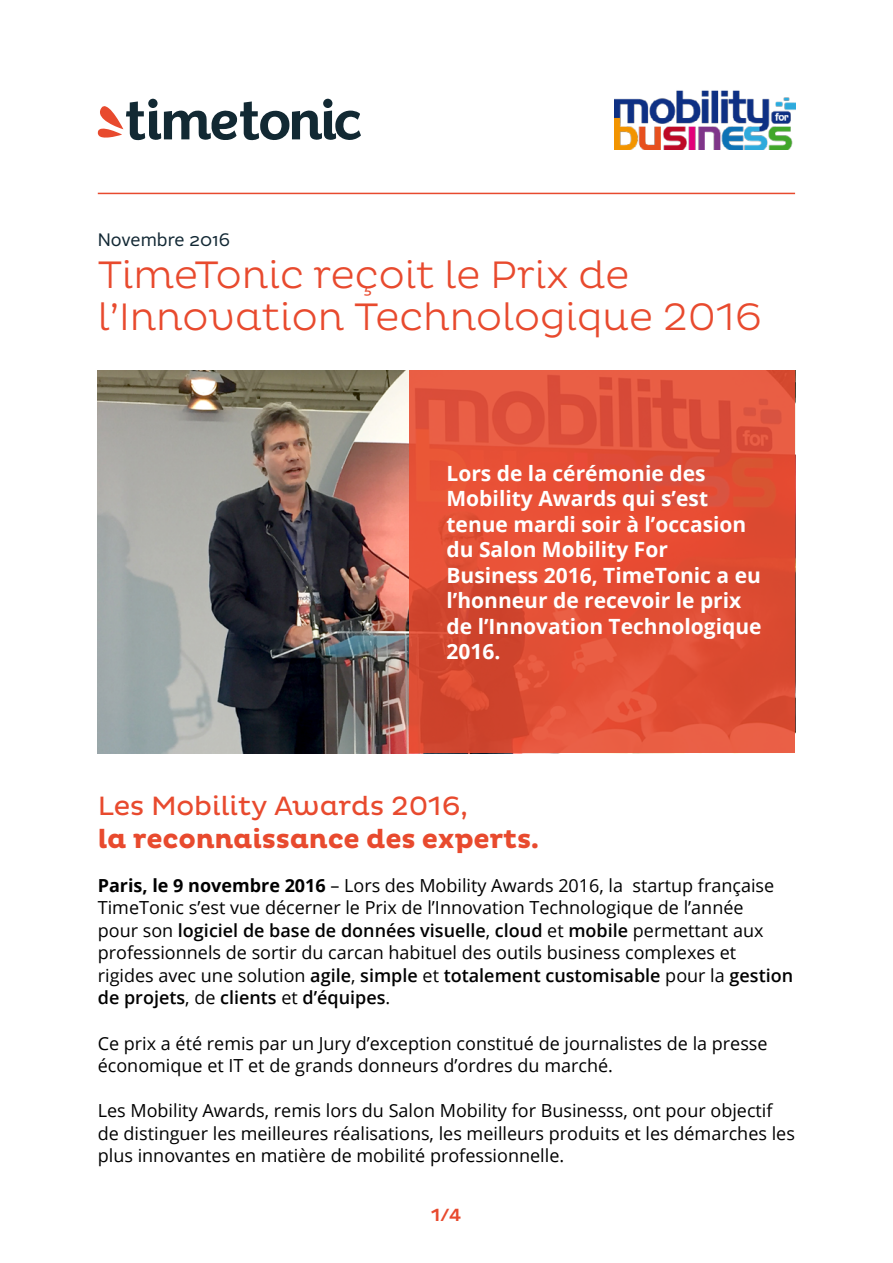
<style>
.page{position:relative;width:893px;height:1263px;background:#fff}
.page>*{position:absolute;margin:0;border:0;box-sizing:border-box;transform-origin:0 0}
.t1{font:300 39px/42px "Pluto";color:#e84a2e}
.t2{font:700 27px "Pluto";letter-spacing:-.01em;color:#e84a2e}
.t3{font:27px "Pluto";color:#e84a2e}
.t4{font:700 21px/25.5px "Open Sans";color:#fff}
.t5{font:18px/22.5px "Open Sans";color:#000}
.t6{font:18px "Alright Sans";color:#122834}
.t7{font:500 18px "Pluto";color:#e84a2e}
.s1{font-weight:700}
.s2{font-weight:600}
</style>
<div class="page">
<svg style="left:97px;top:101px;width:264px;height:40px"></svg>
<div style="left:323px;top:99px;width:9px;height:9px;background:#122933;border-radius:50%"></div>
<div style="left:148px;top:99px;width:10px;height:9px;background:#122933;border-radius:50%"></div>
<img style="left:614px;top:90px;width:181px;height:60px">
<hr style="left:98px;top:193px;width:697px;height:1px;background:#e84a2e">
<img style="left:98px;top:371px;width:312px;height:382px">
<svg style="left:410px;top:371px;width:385px;height:382px;background:#e05036"></svg>
<p class="t6" style="left:98px;top:228px;width:134px">Novembre 2016</p>
<h1 class="t1" style="left:98px;top:254px;width:666px">TimeTonic reçoit le Prix de l’Innovation Technologique 2016</h1>
<p class="t4" style="left:446px;top:460px;width:317px">Lors de la cérémonie des<br>Mobility Awards qui s’est tenue mardi soir à l’occasion du Salon Mobility For<br>Business 2016, TimeTonic a eu l’honneur de recevoir le prix de l’Innovation Technologique<br>2016.</p>
<h2 class="t3" style="left:98px;top:791px;width:372px">Les Mobility Awards 2016,</h2>
<h2 class="t2" style="left:98px;top:823px;width:443px">la reconnaissance des experts.</h2>
<p class="t5" style="left:98px;top:874px;width:697px"><span class="s1">Paris, le 9 novembre 2016</span> – Lors des Mobility Awards 2016, la startup française TimeTonic s’est vue décerner le Prix de l’Innovation Technologique de l’année<br>pour son <span class="s2">logiciel de base de données visuelle</span>, <span class="s2">cloud</span> et <span class="s2">mobile</span> permettant aux professionnels de sortir du carcan habituel des outils business complexes et rigides avec une solution <span class="s2">agile</span>, <span class="s2">simple</span> et <span class="s2">totalement customisable</span> pour la <span class="s2">gestion de projets</span>, de <span class="s2">clients</span> et <span class="s2">d’équipes</span>.</p>
<p class="t5" style="left:98px;top:1031px;width:671px">Ce prix a été remis par un Jury d’exception constitué de journalistes de la presse économique et IT et de grands donneurs d’ordres du marché.</p>
<p class="t5" style="left:98px;top:1099px;width:699px">Les Mobility Awards, remis lors du Salon Mobility for Businesss, ont pour objectif de distinguer les meilleures réalisations, les meilleurs produits et les démarches les plus innovantes en matière de mobilité professionnelle.</p>
<p class="t7" style="left:431px;top:1204px;width:32px">1/4</p>
</div>
